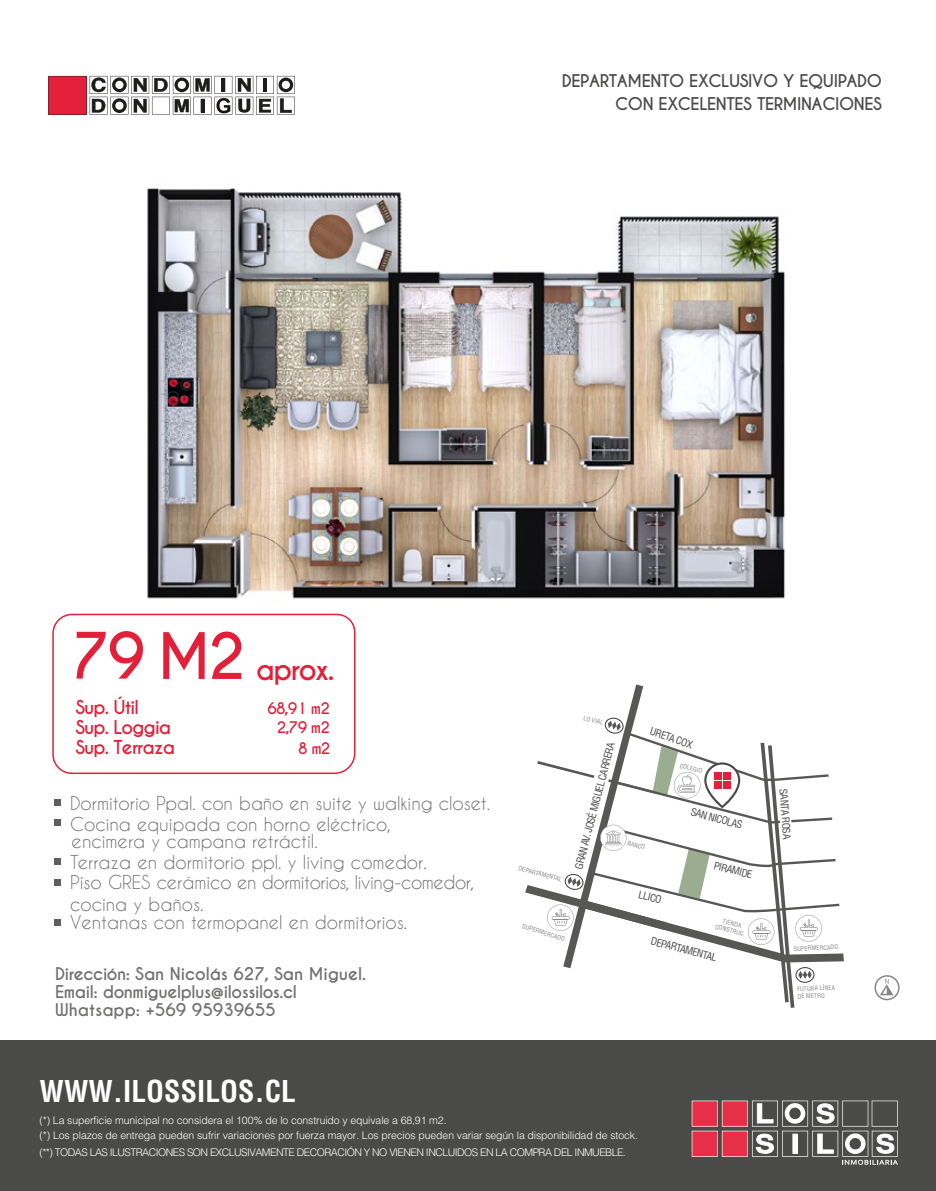
<style>
.page{position:relative;width:936px;height:1191px;background:#fff}
.page>*{position:absolute;margin:0;border:0;box-sizing:border-box;transform-origin:0 0}
.t1{font:700 59.85px "Caviar Dreams";color:#e3203a}
.t2{font:700 condensed 29.25px "Helvetica LT Std";letter-spacing:.005em;color:#fff}
.t3{font:700 27.9px "Caviar Dreams";letter-spacing:-.05em;color:#e3203a}
.t4{font:18px/21.6px "Caviar Dreams";color:#706f6f}
.t5{font:700 18px "Caviar Dreams";letter-spacing:-.05em;color:#e3203a}
.t6{font:700 16.5px/18px "Caviar Dreams";letter-spacing:-.015em;color:#70706f}
.t7{font:700 16.5px/22.4px "Caviar Dreams";letter-spacing:-.025em;color:#4a4a49;text-align:right}
.t8{font:700 15px "Caviar Dreams";letter-spacing:-.05em;color:#e3203a}
.t9{font:300 10.5px/16.8px "Helvetica LT Std";letter-spacing:-.01em;color:#fff}
.t10{font:condensed 10.35px "Helvetica LT Std";color:#4a4a49}
.t11{font:condensed 6.15px/7.4px "Helvetica LT Std";color:#878787}
.s1{font-size:59.85px}
.s2{color:#736e6e}
</style>
<div class="page">
<div style="left:0;top:1041px;width:935px;height:150px;background:#4a4a49"></div>
<svg style="left:691px;top:1100px;width:206px;height:64px"></svg>
<img style="left:147px;top:188px;width:639px;height:411px">
<svg style="left:55px;top:799px;width:6px;height:6px"></svg>
<svg style="left:55px;top:819px;width:6px;height:6px"></svg>
<svg style="left:55px;top:879px;width:6px;height:6px"></svg>
<div style="left:54px;top:919px;width:7px;height:7px;background:#615c5f"></div>
<svg style="left:55px;top:858px;width:6px;height:6px"></svg>
<svg style="left:48px;top:76px;width:247px;height:39px"></svg>
<div style="left:874px;top:975px;width:25px;height:25px;border:2px solid #878787;border-radius:50%"></div>
<svg style="left:878px;top:979px;width:16px;height:17px"></svg>
<svg style="left:563px;top:684px;width:280px;height:323px"></svg>
<svg style="left:777px;top:783px;width:15px;height:60px"></svg>
<svg style="left:604px;top:716px;width:20px;height:18px"></svg>
<svg style="left:795px;top:967px;width:19px;height:16px"></svg>
<svg style="left:600px;top:824px;width:26px;height:27px"></svg>
<svg style="left:525px;top:873px;width:141px;height:58px"></svg>
<svg style="left:537px;top:744px;width:203px;height:64px"></svg>
<svg style="left:52px;top:613px;width:304px;height:161px"></svg>
<h3 class="t7" style="left:562px;top:70px;width:322px">DEPARTAMENTO EXCLUSIVO Y EQUIPADO<br>CON EXCELENTES TERMINACIONES</h3>
<h1 class="t1" style="left:72px;top:620px;width:74px">79</h1>
<h3 class="t3" style="left:157px;top:652px;width:178px"><span class="s1">M2</span> aprox.</h3>
<h3 class="t5" style="left:75px;top:696px;width:65px">Sup. Útil</h3>
<h3 class="t8" style="left:267px;top:699px;width:64px">68,91 m2</h3>
<h3 class="t5" style="left:75px;top:716px;width:97px">Sup. Loggia</h3>
<h3 class="t8" style="left:277px;top:718px;width:55px">2,79 m2</h3>
<h3 class="t5" style="left:75px;top:736px;width:101px">Sup. Terraza</h3>
<h3 class="t8" style="left:298px;top:739px;width:34px">8 m2</h3>
<h3 class="t4" style="left:70px;top:792px;width:421px">Dormitorio Ppal. con baño en suite y walking closet.</h3>
<h3 class="t4" style="left:70px;top:815px;width:322px;line-height:16.8px">Cocina equipada con horno eléctrico, encimera y campana retráctil.</h3>
<h3 class="t4" style="left:70px;top:850px;width:358px">Terraza en dormitorio ppl. y living comedor.</h3>
<h3 class="t4" style="left:70px;top:871px;width:405px">Piso GRES cerámico en dormitorios, living-comedor, cocina y baños.</h3>
<h3 class="t4" style="left:70px;top:911px;width:338px">Ventanas con termopanel en dormitorios.</h3>
<h3 class="t6" style="left:55px;top:965px;width:312px">Dirección: <span class="s2">San Nicolás 627, San Miguel.<br></span>Email: donmiguelplus@ilossilos.cl<br>Whatsapp: +569 95939655</h3>
<p class="t11" style="left:520px;top:864px;width:46px;rotate:15deg">DEPARTAMENTAL</p>
<p class="t11" style="left:584px;top:714px;width:22px;rotate:14deg">LO VIAL</p>
<p class="t10" style="left:571px;top:867px;width:132px;rotate:-75deg">GRAN AV. JOSÉ MIGUEL CARRERA</p>
<p class="t10" style="left:652px;top:724px;width:46px;rotate:18deg">URETA COX</p>
<p class="t11" style="left:680px;top:761px;width:24px;rotate:14deg">COLEGIO</p>
<p class="t11" style="left:628px;top:839px;width:20px;rotate:14deg">BANCO</p>
<p class="t10" style="left:692px;top:805px;width:55px;rotate:15deg">SAN NICOLAS</p>
<p class="t10" style="left:715px;top:859px;width:41px;rotate:14deg">PIRAMIDE</p>
<p class="t10" style="left:640px;top:888px;width:25px;rotate:12deg">LLICO</p>
<p class="t10" style="left:652px;top:934px;width:69px;rotate:15deg">DEPARTAMENTAL</p>
<p class="t11" style="left:523px;top:922px;width:46px;rotate:17deg">SUPERMERCADO</p>
<p class="t11" style="left:718px;top:915px;width:32px;text-align:center;rotate:15deg">TIENDA<br>CONSTRUC.</p>
<p class="t10" style="left:789px;top:788px;width:52px;rotate:86deg">SANTA ROSA</p>
<p class="t11" style="left:793px;top:945px;width:46px;rotate:-3deg">SUPERMERCADO</p>
<p class="t11" style="left:796px;top:985px;width:39px;rotate:-3deg">FUTURA LÍNEA<br>DE METRO</p>
<h2 class="t2" style="left:39px;top:1072px;width:258px">WWW.ILOSSILOS.CL</h2>
<p class="t9" style="left:39px;top:1126px;width:600px">(*) Los plazos de entrega pueden sufrir variaciones por fuerza mayor. Los precios pueden variar según la disponibilidad de stock. (**) TODAS LAS ILUSTRACIONES SON EXCLUSIVAMENTE DECORACIÓN Y NO VIENEN INCLUIDOS EN LA COMPRA DEL INMUEBLE.</p>
<p class="t9" style="left:39px;top:1111px;width:408px">(*) La superficie municipal no considera el 100% de lo construido y equivale a 68,91 m2.</p>
</div>
